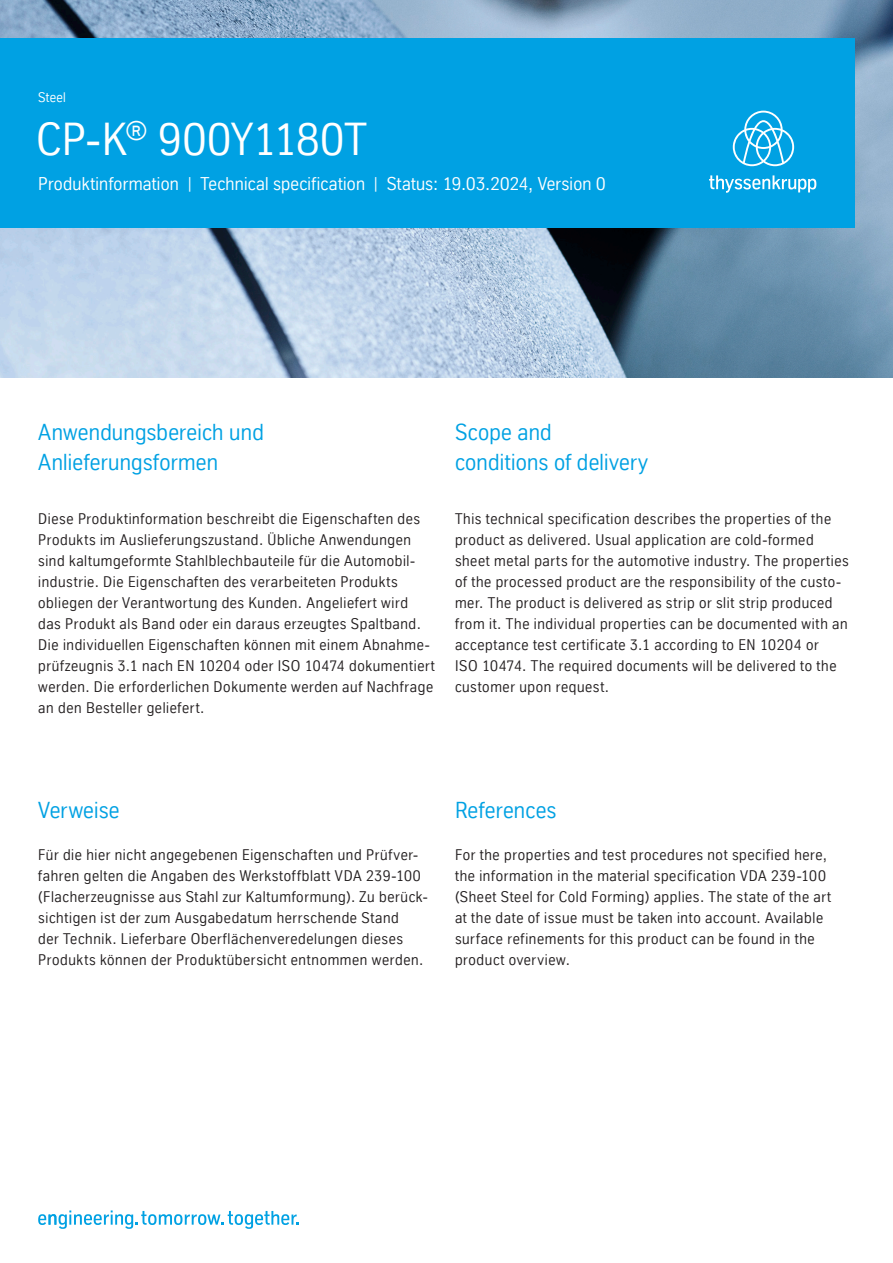
<style>
.page{position:relative;width:893px;height:1263px;background:#fff}
.page>*{position:absolute;margin:0;border:0;box-sizing:border-box;transform-origin:0 0}
.t1{font:45px "TK Type";color:#fff}
.t2{font:22.5px/30px "TK Type";color:#00a1e3}
.t3{font:18px "TK Type";letter-spacing:.005em;color:#fff}
.t4{font:15px/21px "TK Type";letter-spacing:.035em;color:#231f20}
.t5{font:13.5px "TK Type";letter-spacing:.015em;color:#fff}
</style>
<div class="page">
<img style="left:0;top:0;width:893px;height:377px">
<div style="left:0;top:38px;width:855px;height:189px;background:#00a1e3"></div>
<svg style="left:733px;top:111px;width:61px;height:55px"></svg>
<svg style="left:709px;top:175px;width:107px;height:18px"></svg>
<svg style="left:38px;top:1210px;width:261px;height:19px"></svg>
<p class="t5" style="left:38px;top:89px;width:29px">Steel</p>
<h1 class="t1" style="left:36px;top:114px;width:333px">CP-K<sup>®</sup> 900Y1180T</h1>
<p class="t3" style="left:38px;top:174px;width:569px">Produktinformation | Technical specification | Status: 19.03.2024, Version 0</p>
<h2 class="t2" style="left:38px;top:417px;width:227px">Anwendungsbereich und<br>Anlieferungsformen</h2>
<p class="t4" style="left:38px;top:508px;width:398px">Diese Produktinformation beschreibt die Eigenschaften des Produkts im Auslieferungszustand. Übliche Anwendungen sind kaltumgeformte Stahlblechbauteile für die Automobil&shy;industrie. Die Eigenschaften des verarbeiteten Produkts obliegen der Verantwortung des Kunden. Angeliefert wird<br>das Produkt als Band oder ein daraus erzeugtes Spaltband.<br>Die individuellen Eigenschaften können mit einem Abnahme&shy;prüfzeugnis 3.1 nach EN 10204 oder ISO 10474 dokumentiert werden. Die erforderlichen Dokumente werden auf Nachfrage an den Besteller geliefert.</p>
<h2 class="t2" style="left:455px;top:417px;width:195px">Scope and conditions of delivery</h2>
<p class="t4" style="left:455px;top:508px;width:395px">This technical specification describes the properties of the product as delivered. Usual application are cold-formed sheet metal parts for the automotive industry. The properties of the processed product are the responsibility of the custo&shy;mer. The product is delivered as strip or slit strip produced from it. The individual properties can be documented with an acceptance test certificate 3.1 according to EN 10204 or<br>ISO 10474. The required documents will be delivered to the customer upon request.</p>
<h2 class="t2" style="left:38px;top:795px;width:83px">Verweise</h2>
<p class="t4" style="left:38px;top:844px;width:391px">Für die hier nicht angegebenen Eigenschaften und Prüfver&shy;fahren gelten die Angaben des Werkstoffblatt VDA 239-100 (Flacherzeugnisse aus Stahl zur Kaltumformung). Zu berück&shy;sichtigen ist der zum Ausgabedatum herrschende Stand<br>der Technik. Lieferbare Oberflächenveredelungen dieses Produkts können der Produktübersicht entnommen werden.</p>
<h2 class="t2" style="left:455px;top:795px;width:103px">References</h2>
<p class="t4" style="left:455px;top:844px;width:378px">For the properties and test procedures not specified here, the information in the material specification VDA 239-100 (Sheet Steel for Cold Forming) applies. The state of the art at the date of issue must be taken into account. Available surface refinements for this product can be found in the product overview.</p>
</div>
